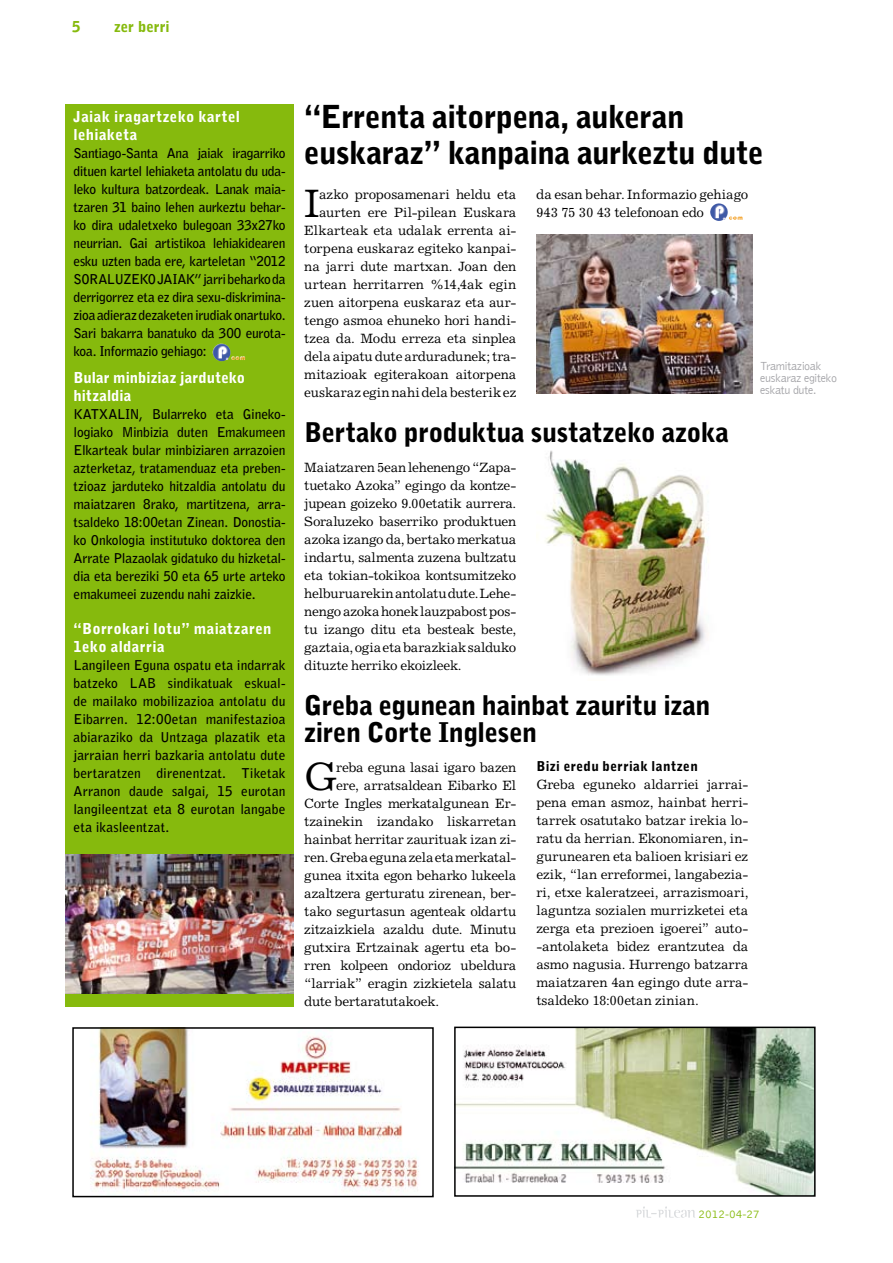
<style>
.page{position:relative;width:893px;height:1263px;background:#fff}
.page>*{position:absolute;margin:0;border:0;box-sizing:border-box;transform-origin:0 0}
.t1{font:39.75px "Excelsior";color:#000}
.t2{font:900 31.5px/36px "Bell Gothic Std";letter-spacing:-.015em;color:#000}
.t3{font:900 27px/27px "Bell Gothic Std";letter-spacing:-.015em;color:#000}
.t4{font:900 15px/18px "Bell Gothic Std";letter-spacing:.025em;color:#fff}
.t5{font:900 15px/18px "Bell Gothic Std";letter-spacing:.005em;color:#fff}
.t6{font:900 15px "Bell Gothic Std";color:#86ba0d}
.t7{font:13.5px/18px "Excelsior";letter-spacing:-.01em;color:#000;text-align:justify}
.t8{font:700 13.5px/18px "Bell Gothic Std";letter-spacing:-.015em;color:#000;text-align:justify}
.t9{font:900 13.5px "Bell Gothic Std";letter-spacing:.03em;color:#000}
.t10{font:300 12px/12px "Bell Gothic";letter-spacing:-.03em;color:#a3a3a7}
.t11{font:300 12px "Bell Gothic";color:#86ba0d}
</style>
<div class="page">
<img style="left:90px;top:1030px;width:329px;height:162px">
<div style="left:72px;top:1027px;width:362px;height:170px;border:2px solid #000"></div>
<svg style="left:636px;top:1206px;width:59px;height:12px"></svg>
<img style="left:457px;top:1029px;width:356px;height:165px">
<div style="left:454px;top:1026px;width:362px;height:171px;border:2px solid #000"></div>
<div style="left:65px;top:104px;width:229px;height:903px;background:#86ba0d"></div>
<img style="left:65px;top:855px;width:229px;height:138px">
<img style="left:536px;top:235px;width:217px;height:158px">
<img style="left:710px;top:203px;width:32px;height:18px">
<img style="left:213px;top:344px;width:32px;height:17px">
<img style="left:545px;top:450px;width:162px;height:226px">
<p class="t6" style="left:72px;top:18px;width:10px">5</p>
<p class="t6" style="left:114px;top:18px;width:57px">zer berri</p>
<p class="t4" style="left:74px;top:108px;width:168px">Jaiak iragartzeko kartel lehiaketa</p>
<p class="t8" style="left:74px;top:144px;width:214px">Santiago-Santa Ana jaiak iragarriko dituen kartel lehiaketa antolatu du uda&shy;leko kultura batzordeak. Lanak maia&shy;tzaren 31 baino lehen aurkeztu behar&shy;ko dira udaletxeko bulegoan 33x27ko neurrian. Gai artistikoa lehiakidearen esku uzten bada ere, karteletan “2012<br>SORALUZEKO JAIAK” jarri beharko da derrigorrez eta ez dira sexu-diskrimina&shy;zioa adieraz dezaketen irudiak onartuko.<br>Sari bakarra banatuko da 300 eurota&shy;koa. Informazio gehiago:</p>
<p class="t5" style="left:74px;top:368px;width:173px">Bular minbiziaz jarduteko hitzaldia</p>
<p class="t8" style="left:74px;top:405px;width:214px">KATXALIN, Bularreko eta Gineko&shy;logiako Minbizia duten Emakumeen Elkarteak bular minbiziaren arrazoien azterketaz, tratamenduaz eta preben&shy;tzioaz jarduteko hitzaldia antolatu du maiatzaren 8rako, martitzena, arra&shy;tsaldeko 18:00etan Zinean. Donostia&shy;ko Onkologia institutuko doktorea den Arrate Plazaolak gidatuko du hizketal&shy;dia eta bereziki 50 eta 65 urte arteko emakumeei zuzendu nahi zaizkie.</p>
<p class="t4" style="left:74px;top:619px;width:199px">“Borrokari lotu” maiatzaren<br>1eko aldarria</p>
<p class="t8" style="left:74px;top:656px;width:214px">Langileen Eguna ospatu eta indarrak batzeko LAB sindikatuak eskual&shy;de mailako mobilizazioa antolatu du Eibarren. 12:00etan manifestazioa abiaraziko da Untzaga plazatik eta jarraian herri bazkaria antolatu dute bertaratzen direnentzat. Tiketak Arranon daude salgai, 15 eurotan langileentzat eta 8 eurotan langabe eta ikasleentzat.</p>
<h2 class="t2" style="left:304px;top:99px;width:461px">“Errenta aitorpena, aukeran euskaraz” kanpaina aurkeztu dute</h2>
<h1 class="t1" style="left:304px;top:179px;width:17px">I</h1>
<p class="t7" style="left:304px;top:185px;width:214px;text-align:right">azko proposamenari heldu eta aurten ere Pil-pilean Euskara<br>Elkarteak eta udalak errenta ai&shy;torpena euskaraz egiteko kanpai&shy;na jarri dute martxan. Joan den urtean herritarren %14,4ak egin zuen aitorpena euskaraz eta aur&shy;tengo asmoa ehuneko hori handi&shy;tzea da. Modu erreza eta sinplea dela aipatu dute arduradunek; tra&shy;mitazioak egiterakoan aitorpena euskaraz egin nahi dela besterik ez</p>
<p class="t7" style="left:536px;top:185px;width:214px">da esan behar. Informazio gehiago<br>943 75 30 43 telefonoan edo</p>
<p class="t10" style="left:760px;top:360px;width:78px">Tramitazioak euskaraz egiteko eskatu dute.</p>
<h3 class="t3" style="left:304px;top:419px;width:426px">Bertako produktua sustatzeko azoka</h3>
<p class="t7" style="left:304px;top:458px;width:214px">Maiatzaren 5ean lehenengo “Zapa&shy;tuetako Azoka” egingo da kontze&shy;jupean goizeko 9.00etatik aurrera.<br>Soraluzeko baserriko produktuen azoka izango da, bertako merkatua indartu, salmenta zuzena bultzatu eta tokian-tokikoa kontsumitzeko helburuarekin antolatu dute. Lehe&shy;nengo azoka honek lauzpabost pos&shy;tu izango ditu eta besteak beste, gaztaia, ogia eta barazkiak salduko dituzte herriko ekoizleek.</p>
<h3 class="t3" style="left:304px;top:693px;width:408px">Greba egunean hainbat zauritu izan ziren Corte Inglesen</h3>
<h1 class="t1" style="left:304px;top:752px;width:35px">G</h1>
<p class="t7" style="left:336px;top:758px;width:182px">reba eguna lasai igaro bazen</p>
<p class="t7" style="left:336px;top:776px;width:182px">ere, arratsaldean Eibarko El</p>
<p class="t7" style="left:304px;top:794px;width:214px">Corte Ingles merkatalgunean Er-</p>
<p class="t7" style="left:304px;top:812px;width:214px">tzainekin izandako liskarretan</p>
<p class="t7" style="left:304px;top:830px;width:214px">hainbat herritar zaurituak izan zi-</p>
<p class="t7" style="left:304px;top:848px;width:214px">ren. Greba eguna zela eta merkatal-</p>
<p class="t7" style="left:304px;top:866px;width:213px">gunea itxita egon beharko lukeela</p>
<p class="t7" style="left:304px;top:884px;width:214px">azaltzera gerturatu zirenean, ber-</p>
<p class="t7" style="left:304px;top:902px;width:213px">tako segurtasun agenteak oldartu</p>
<p class="t7" style="left:304px;top:920px;width:213px">zitzaizkiela azaldu dute. Minutu</p>
<p class="t7" style="left:304px;top:938px;width:214px">gutxira Ertzainak agertu eta bo-</p>
<p class="t7" style="left:304px;top:956px;width:214px">rren kolpeen ondorioz ubeldura</p>
<p class="t7" style="left:304px;top:974px;width:213px">“larriak” eragin zizkietela salatu</p>
<p class="t7" style="left:304px;top:992px;width:136px">dute bertaratutakoek.</p>
<p class="t9" style="left:536px;top:758px;width:163px">Bizi eredu berriak lantzen</p>
<p class="t7" style="left:536px;top:775px;width:214px">Greba eguneko aldarriei jarrai&shy;pena eman asmoz, hainbat herri&shy;tarrek osatutako batzar irekia lo&shy;ratu da herrian. Ekonomiaren, in&shy;gurunearen eta balioen krisiari ez ezik, “lan erreformei, langabezia&shy;ri, etxe kaleratzeei, arrazismoari, laguntza sozialen murrizketei eta zerga eta prezioen igoerei” auto--antolaketa bidez erantzutea da asmo nagusia. Hurrengo batzarra maiatzaren 4an egingo dute arra&shy;tsaldeko 18:00etan zinian.</p>
<p class="t11" style="left:698px;top:1207px;width:63px">2012-04-27</p>
</div>
